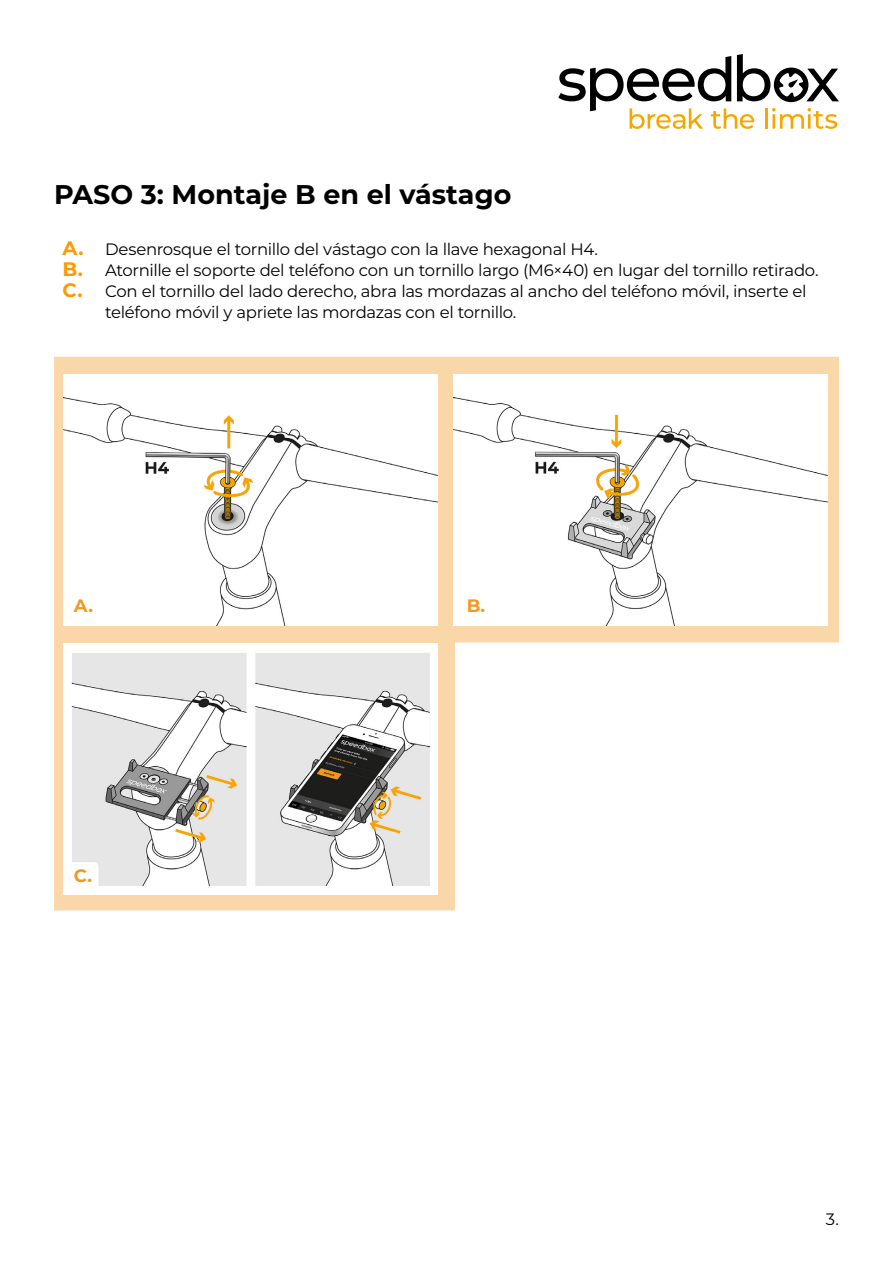
<style>
.page{position:relative;width:893px;height:1263px;background:#fff}
.page>*{position:absolute;margin:0;border:0;box-sizing:border-box;transform-origin:0 0}
.Základní_odstavec{font:700 27px "Montserrat";color:#000}
.Základní_odstavec-2{font:700 18px "Montserrat";color:#f4971e}
.t1{font:16.5px/21px "Montserrat";letter-spacing:-.02em;color:#000}
.s1{font-weight:700;font-size:19.5px;color:#f90}
</style>
<div class="page">
<svg style="left:558px;top:54px;width:281px;height:75px"></svg>
<svg style="left:54px;top:357px;width:785px;height:553px"></svg>
<img style="left:64px;top:375px;width:374px;height:250px">
<img style="left:454px;top:374px;width:374px;height:251px">
<img style="left:64px;top:643px;width:374px;height:251px">
<div style="left:69px;top:592px;width:29px;height:27px;background:#fff;border-radius:4px"></div>
<div style="left:69px;top:862px;width:29px;height:27px;background:#fff;border-radius:4px"></div>
<p class="Základní_odstavec" style="left:54px;top:175px;width:459px">PASO 3: Montaje B en el vástago</p>
<p class="t1" style="left:63px;top:238px;width:537px"><span class="s1">A.</span> Desenrosque el tornillo del vástago con la llave hexagonal H4.</p>
<p class="t1" style="left:63px;top:259px;width:757px"><span class="s1">B.</span> Atornille el soporte del teléfono con un tornillo largo (M6×40) en lugar del tornillo retirado.</p>
<p class="t1" style="left:105px;top:280px;width:703px;text-indent:-43px"><span class="s1">C.</span> Con el tornillo del lado derecho, abra las mordazas al ancho del teléfono móvil, inserte el teléfono móvil y apriete las mordazas con el tornillo.</p>
<p class="Základní_odstavec-2" style="left:74px;top:593px;width:21px">A.</p>
<p class="Základní_odstavec-2" style="left:74px;top:862px;width:20px">C.</p>
<p class="Základní_odstavec-2" style="left:467px;top:593px;width:20px">B.</p>
<p class="t1" style="left:826px;top:1208px;width:15px">3.</p>
</div>
